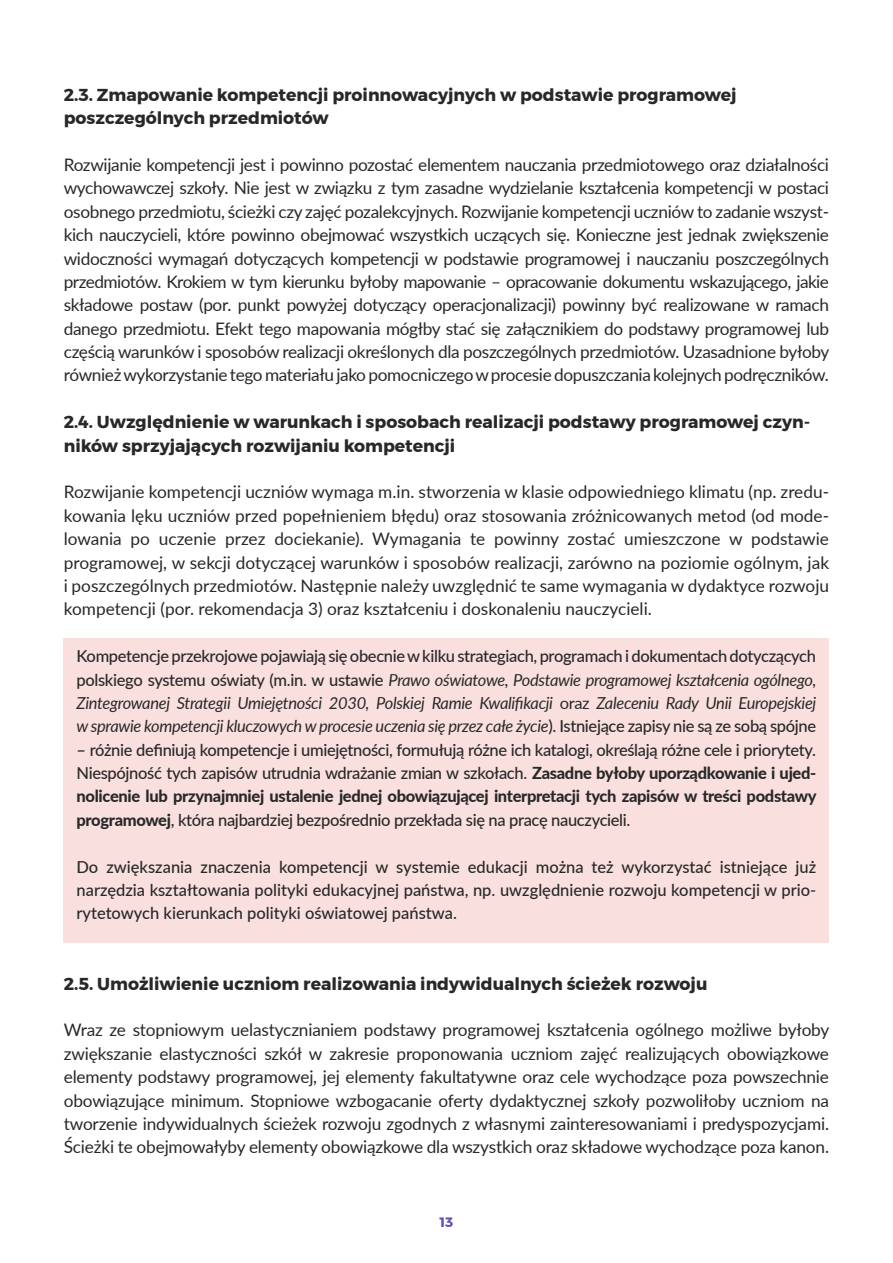
<style>
.page{position:relative;width:893px;height:1263px;background:#fff}
.page>*{position:absolute;margin:0;border:0;box-sizing:border-box;transform-origin:0 0}
.TEKST{font:17.25px/23.4px "Lato";letter-spacing:-.01em;color:#282829;text-align:justify}
.naglowek2_bis{font:700 17.25px/23.4px "Montserrat";color:#282829}
.ramka2{font:500 16.5px/23.4px "Lato";letter-spacing:-.015em;color:#282829;text-align:justify}
.ramka2-2{font:italic 16.5px/23.4px "Lato";letter-spacing:-.02em;color:#282829;text-align:justify}
.t1{font:700 13.5px "Montserrat";color:#5e51b4}
.s1{font-weight:500;font-style:normal}
.s2{font-style:normal}
.s3{font-weight:800}
</style>
<div class="page">
<div style="left:64px;top:639px;width:765px;height:304px;background:#f9e0de"></div>
<p class="naglowek2_bis" style="left:64px;top:83px;width:674px">2.3. Zmapowanie kompetencji proinnowacyjnych w podstawie programowej</p>
<p class="naglowek2_bis" style="left:64px;top:106px;width:266px">poszczególnych przedmiotów</p>
<p class="TEKST" style="left:64px;top:152px;width:767px">Rozwijanie kompetencji jest i powinno pozostać elementem nauczania przedmiotowego oraz działalności wychowawczej szkoły. Nie jest w związku z tym zasadne wydzielanie kształcenia kompetencji w postaci osobnego przedmiotu, ścieżki czy zajęć pozalekcyjnych. Rozwijanie kompetencji uczniów to zadanie wszyst&shy;kich nauczycieli, które powinno obejmować wszystkich uczących się. Konieczne jest jednak zwiększenie widoczności wymagań dotyczących kompetencji w podstawie programowej i nauczaniu poszczególnych przedmiotów. Krokiem w tym kierunku byłoby mapowanie – opracowanie dokumentu wskazującego, jakie składowe postaw (por. punkt powyżej dotyczący operacjonalizacji) powinny być realizowane w ramach danego przedmiotu. Efekt tego mapowania mógłby stać się załącznikiem do podstawy programowej lub częścią warunków i sposobów realizacji określonych dla poszczególnych przedmiotów. Uzasadnione byłoby również wykorzystanie tego materiału jako pomocniczego w procesie dopuszczania kolejnych podręczników.</p>
<p class="naglowek2_bis" style="left:64px;top:410px;width:748px">2.4. Uwzględnienie w warunkach i sposobach realizacji podstawy programowej czyn&shy;ników sprzyjających rozwijaniu kompetencji</p>
<p class="TEKST" style="left:64px;top:480px;width:767px">Rozwijanie kompetencji uczniów wymaga m.in. stworzenia w klasie odpowiedniego klimatu (np. zredu&shy;kowania lęku uczniów przed popełnieniem błędu) oraz stosowania zróżnicowanych metod (od mode&shy;lowania po uczenie przez dociekanie). Wymagania te powinny zostać umieszczone w podstawie programowej, w sekcji dotyczącej warunków i sposobów realizacji, zarówno na poziomie ogólnym, jak i poszczególnych przedmiotów. Następnie należy uwzględnić te same wymagania w dydaktyce rozwoju kompetencji (por. rekomendacja 3) oraz kształceniu i doskonaleniu nauczycieli.</p>
<p class="ramka2-2" style="left:77px;top:644px;width:741px"><span class="s1">Kompetencje przekrojowe pojawiają się obecnie w kilku strategiach, programach i dokumentach dotyczących polskiego systemu oświaty (m.in. w ustawie</span> Prawo oświatowe, Podstawie programowej kształcenia ogólnego, Zintegrowanej Strategii Umiejętności 2030, Polskiej Ramie Kwalifikacji <span class="s2">oraz</span> Zaleceniu Rady Unii Europejskiej w sprawie kompetencji kluczowych w procesie uczenia się przez całe życie<span class="s1">). Istniejące zapisy nie są ze sobą spójne</span></p>
<p class="ramka2" style="left:77px;top:737px;width:742px">– różnie definiują kompetencje i umiejętności, formułują różne ich katalogi, określają różne cele i priorytety.<br>Niespójność tych zapisów utrudnia wdrażanie zmian w szkołach. <span class="s3">Zasadne byłoby uporządkowanie i ujed&shy;nolicenie lub przynajmniej ustalenie jednej obowiązującej interpretacji tych zapisów w treści podstawy programowej</span>, która najbardziej bezpośrednio przekłada się na pracę nauczycieli.</p>
<p class="ramka2" style="left:77px;top:854px;width:741px">Do zwiększania znaczenia kompetencji w systemie edukacji można też wykorzystać istniejące już narzędzia kształtowania polityki edukacyjnej państwa, np. uwzględnienie rozwoju kompetencji w prio&shy;rytetowych kierunkach polityki oświatowej państwa.</p>
<p class="naglowek2_bis" style="left:64px;top:972px;width:645px">2.5. Umożliwienie uczniom realizowania indywidualnych ścieżek rozwoju</p>
<p class="TEKST" style="left:64px;top:1018px;width:767px">Wraz ze stopniowym uelastycznianiem podstawy programowej kształcenia ogólnego możliwe byłoby zwiększanie elastyczności szkół w zakresie proponowania uczniom zajęć realizujących obowiązkowe elementy podstawy programowej, jej elementy fakultatywne oraz cele wychodzące poza powszechnie obowiązujące minimum. Stopniowe wzbogacanie oferty dydaktycznej szkoły pozwoliłoby uczniom na tworzenie indywidualnych ścieżek rozwoju zgodnych z własnymi zainteresowaniami i predyspozycjami.<br>Ścieżki te obejmowałyby elementy obowiązkowe dla wszystkich oraz składowe wychodzące poza kanon.</p>
<p class="t1" style="left:440px;top:1211px;width:15px">13</p>
</div>
